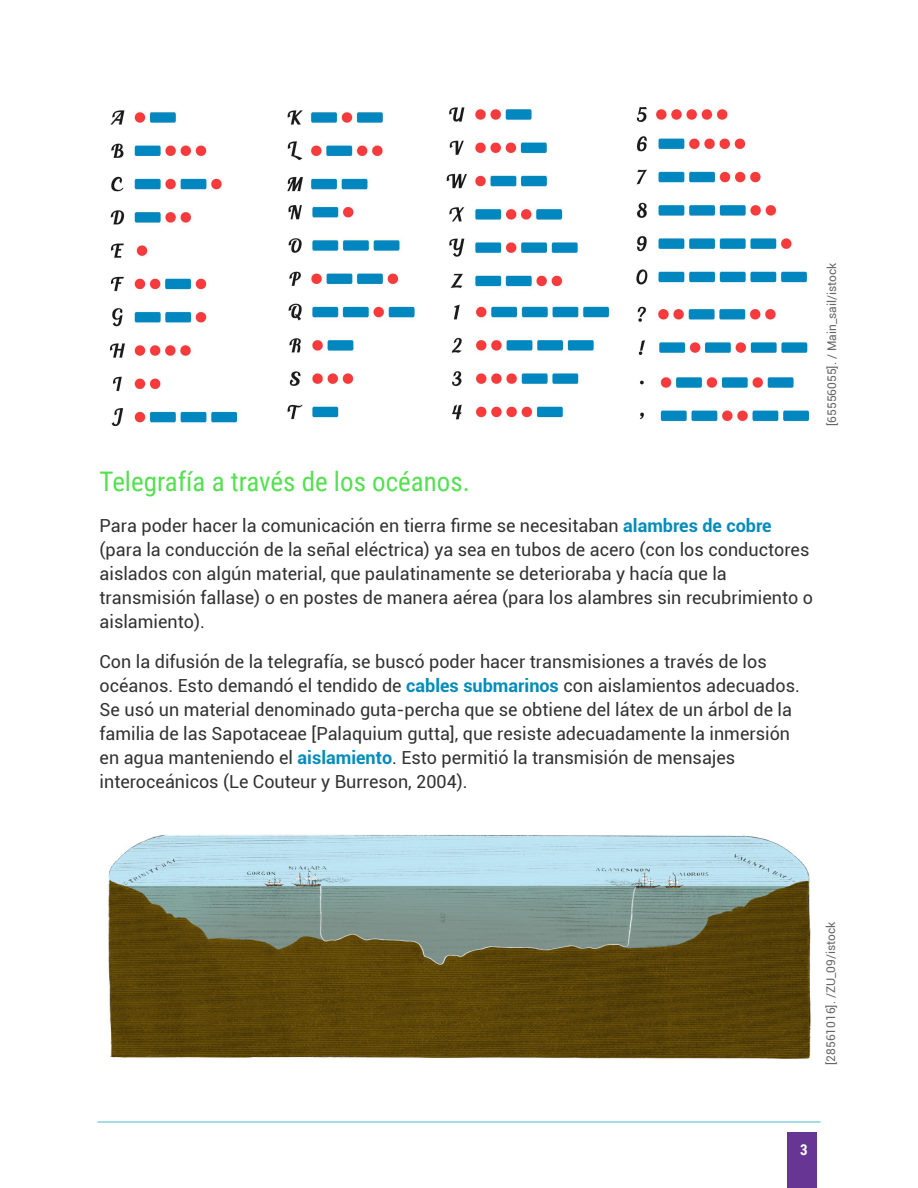
<style>
.page{position:relative;width:918px;height:1188px;background:#fff}
.page>*{position:absolute;margin:0;border:0;box-sizing:border-box;transform-origin:0 0}
.Body_Paragraph{font:27px "Roboto Condensed";color:#55e052}
.Body_Paragraph-2{font:18px/24px "Roboto";color:#323232}
.page_number{font:700 15px "Roboto Condensed";color:#fff}
.Body_Paragraph-3{font:12px "Roboto";color:#666}
.s1{font-weight:700;color:#038cbb}
</style>
<div class="page">
<div style="left:788px;top:1133px;width:29px;height:55px;background:#673695"></div>
<hr style="left:98px;top:1121px;width:722px;height:2px;background:#9edae6">
<img style="left:110px;top:108px;width:698px;height:318px">
<img style="left:108px;top:834px;width:703px;height:225px">
<p class="Body_Paragraph-3" style="left:823px;top:426px;width:165px;rotate:-90deg">[65556055]. / Main_sail/istock</p>
<p class="Body_Paragraph" style="left:100px;top:463px;width:372px">Telegrafía a través de los océanos.</p>
<p class="Body_Paragraph-2" style="left:100px;top:513px;width:715px">Para poder hacer la comunicación en tierra firme se necesitaban <span class="s1">alambres de cobre </span>(para la conducción de la señal eléctrica) ya sea en tubos de acero (con los conductores aislados con algún material, que paulatinamente se deterioraba y hacía que la transmisión fallase) o en postes de manera aérea (para los alambres sin recubrimiento o aislamiento).</p>
<p class="Body_Paragraph-2" style="left:100px;top:649px;width:702px">Con la difusión de la telegrafía, se buscó poder hacer transmisiones a través de los océanos. Esto demandó el tendido de <span class="s1">cables submarinos</span> con aislamientos adecuados.<br>Se usó un material denominado guta-percha que se obtiene del látex de un árbol de la familia de las Sapotaceae [Palaquium gutta], que resiste adecuadamente la inmersión en agua manteniendo el <span class="s1">aislamiento</span>. Esto permitió la transmisión de mensajes interoceánicos (Le Couteur y Burreson, 2004).</p>
<p class="Body_Paragraph-3" style="left:822px;top:1065px;width:145px;rotate:-90deg">[28561016]. /ZU_09/istock</p>
<p class="page_number" style="left:800px;top:1140px;width:9px">3</p>
</div>
